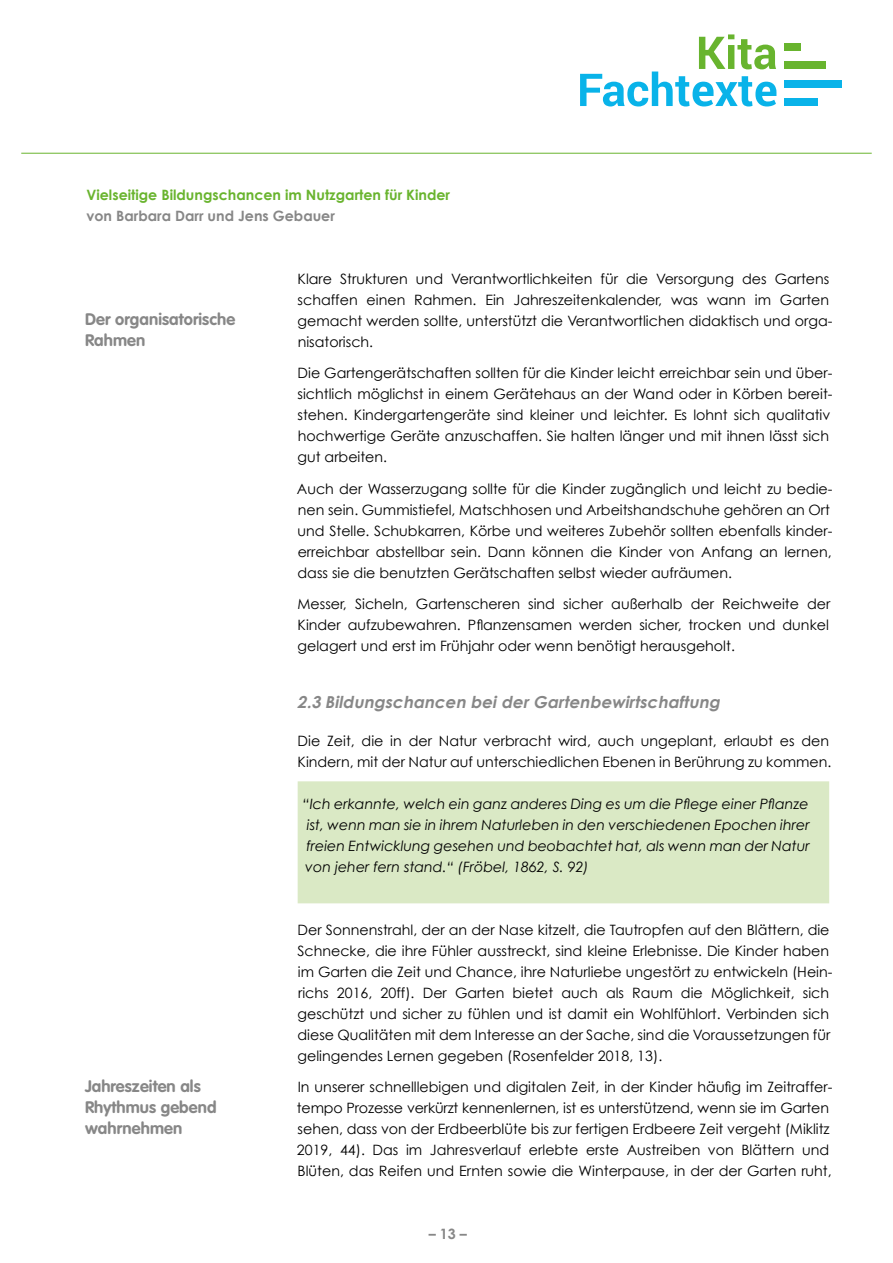
<style>
.page{position:relative;width:893px;height:1263px;background:#fff}
.page>*{position:absolute;margin:0;border:0;box-sizing:border-box;transform-origin:0 0}
.t1{font:700 16.5px/21px "VAG Rounded";letter-spacing:.005em;color:#878787}
.t2{font:italic 700 16.5px "Century Gothic";color:#878787}
.t3{font:14.25px/21px "Century Gothic";color:#000}
.t4{font:italic 14.25px/21px "Century Gothic";color:#000;text-align:justify}
.t5{font:700 14.25px "Century Gothic";color:#69b42e}
.t6{font:700 14.25px "Century Gothic";color:#878787}
</style>
<div class="page">
<hr style="left:21px;top:153px;width:851px;height:1px;background:#69b42e">
<svg style="left:580px;top:34px;width:196px;height:72px"></svg>
<div style="left:784px;top:61px;width:42px;height:8px;background:#68b42e"></div>
<div style="left:784px;top:43px;width:17px;height:8px;background:#68b42e"></div>
<div style="left:784px;top:80px;width:58px;height:8px;background:#09b3e9"></div>
<div style="left:784px;top:98px;width:33px;height:8px;background:#09b3e9"></div>
<div style="left:298px;top:781px;width:531px;height:122px;background:#dae9c5"></div>
<p class="t5" style="left:86px;top:186px;width:365px">Vielseitige Bildungschancen im Nutzgarten für Kinder</p>
<p class="t6" style="left:86px;top:207px;width:250px">von Barbara Darr und Jens Gebauer</p>
<p class="t1" style="left:85px;top:310px;width:152px">Der organisatorische<br>Rahmen</p>
<p class="t1" style="left:85px;top:1076px;width:133px">Jahreszeiten als<br>Rhythmus gebend wahrnehmen</p>
<p class="t3" style="left:298px;top:268px;width:536px">Klare Strukturen und Verantwortlichkeiten für die Versorgung des Gartens schaffen einen Rahmen. Ein Jahreszeitenkalender, was wann im Garten gemacht werden sollte, unterstützt die Verantwortlichen didaktisch und orga&shy;nisatorisch.</p>
<p class="t3" style="left:298px;top:362px;width:536px">Die Gartengerätschaften sollten für die Kinder leicht erreichbar sein und über&shy;sichtlich möglichst in einem Gerätehaus an der Wand oder in Körben bereit&shy;stehen. Kindergartengeräte sind kleiner und leichter. Es lohnt sich qualitativ hochwertige Geräte anzuschaffen. Sie halten länger und mit ihnen lässt sich gut arbeiten.</p>
<p class="t3" style="left:297px;top:478px;width:537px">Auch der Wasserzugang sollte für die Kinder zugänglich und leicht zu bedie&shy;nen sein. Gummistiefel, Matschhosen und Arbeitshandschuhe gehören an Ort und Stelle. Schubkarren, Körbe und weiteres Zubehör sollten ebenfalls kinder&shy;erreichbar abstellbar sein. Dann können die Kinder von Anfang an lernen, dass sie die benutzten Gerätschaften selbst wieder aufräumen.</p>
<p class="t3" style="left:297px;top:593px;width:534px;text-align:justify">Messer, Sicheln, Gartenscheren sind sicher außerhalb der Reichweite der Kinder aufzubewahren. Pflanzensamen werden sicher, trocken und dunkel gelagert und erst im Frühjahr oder wenn benötigt herausgeholt.</p>
<p class="t2" style="left:297px;top:692px;width:427px">2.3 Bildungschancen bei der Gartenbewirtschaftung</p>
<p class="t3" style="left:298px;top:730px;width:535px">Die Zeit, die in der Natur verbracht wird, auch ungeplant, erlaubt es den<br>Kindern, mit der Natur auf unterschiedlichen Ebenen in Berührung zu kommen.</p>
<p class="t4" style="left:303px;top:793px;width:509px">“Ich erkannte, welch ein ganz anderes Ding es um die Pflege einer Pflanze ist, wenn man sie in ihrem Naturleben in den verschiedenen Epochen ihrer freien Entwicklung gesehen und beobachtet hat, als wenn man der Natur von jeher fern stand.“ (Fröbel, 1862, S. 92)</p>
<p class="t3" style="left:297px;top:919px;width:537px">Der Sonnenstrahl, der an der Nase kitzelt, die Tautropfen auf den Blättern, die Schnecke, die ihre Fühler ausstreckt, sind kleine Erlebnisse. Die Kinder haben im Garten die Zeit und Chance, ihre Naturliebe ungestört zu entwickeln (Hein&shy;richs 2016, 20ff). Der Garten bietet auch als Raum die Möglichkeit, sich geschützt und sicher zu fühlen und ist damit ein Wohlfühlort. Verbinden sich diese Qualitäten mit dem Interesse an der Sache, sind die Voraussetzungen für gelingendes Lernen gegeben (Rosenfelder 2018, 13).</p>
<p class="t3" style="left:297px;top:1076px;width:537px">In unserer schnelllebigen und digitalen Zeit, in der Kinder häufig im Zeitraffer&shy;tempo Prozesse verkürzt kennenlernen, ist es unterstützend, wenn sie im Garten sehen, dass von der Erdbeerblüte bis zur fertigen Erdbeere Zeit vergeht (Miklitz 2019, 44). Das im Jahresverlauf erlebte erste Austreiben von Blättern und Blüten, das Reifen und Ernten sowie die Winterpause, in der der Garten ruht,</p>
<p class="t6" style="left:429px;top:1225px;width:40px">– 13 –</p>
</div>
